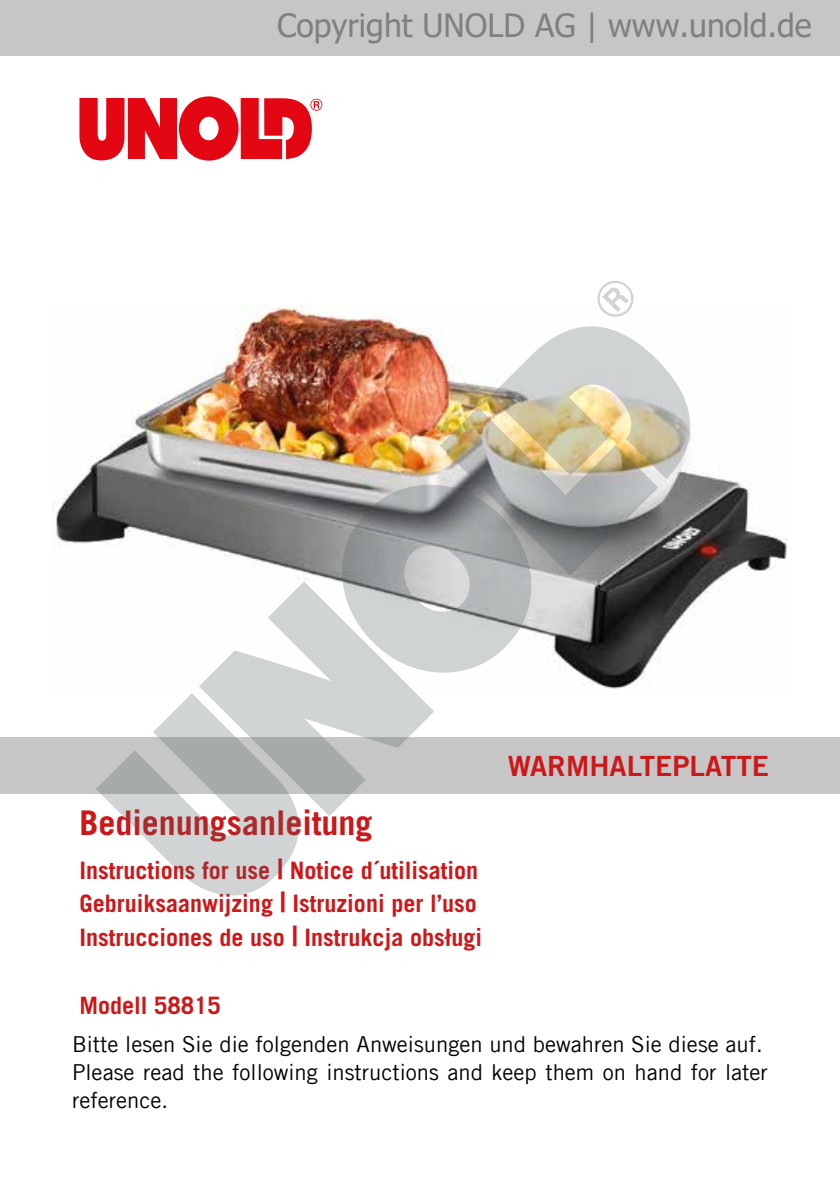
<style>
.page{position:relative;width:840px;height:1191px;background:#fff}
.page>*{position:absolute;margin:0;border:0;box-sizing:border-box;transform-origin:0 0}
.t1{font:700 34px "Trade Gothic LT Com";color:#cd1719}
.t2{font:32px "Tahoma";color:#808080}
.t3{font:28px "Trade Gothic LT Com Bd 2";color:#cd1719}
.t4{font:700 24px/33.6px "Trade Gothic LT Com";color:#cd1719}
.t5{font:22px/28px "Trade Gothic LT Com";color:#000}
.s1{font-size:28px}
</style>
<div class="page">
<div style="left:0;top:737px;width:839px;height:57px;background:#c6c6c6"></div>
<svg style="left:79px;top:96px;width:243px;height:65px"></svg>
<img style="left:52px;top:306px;width:736px;height:383px">
<div style="left:0;top:0;width:839px;height:56px;background:#c6c6c6"></div>
<svg style="left:490px;top:306px;width:231px;height:219px"></svg>
<img style="left:439px;top:357px;width:219px;height:219px">
<svg style="left:304px;top:447px;width:264px;height:242px;background:#b4b1ab"></svg>
<svg style="left:199px;top:581px;width:235px;height:235px;fill:#d0d3d4"></svg>
<svg style="left:96px;top:690px;width:231px;height:206px"></svg>
<svg style="left:589px;top:280px;width:51px;height:44px"></svg>
<h2 class="t2" style="left:277px;top:4px;width:535px">Copyright UNOLD AG | www.unold.de</h2>
<h1 class="t1" style="left:79px;top:802px;width:294px">Bedienungsanleitung</h1>
<p class="t4" style="left:79px;top:853px;width:404px">Instructions for use <span class="s1">|</span> Notice d´utilisation<br>Gebruiksaanwijzing <span class="s1">|</span> Istruzioni per l’uso<br>Instrucciones de uso <span class="s1">|</span> Instrukcja obsługi</p>
<p class="t4" style="left:79px;top:988px;width:143px">Modell 58815</p>
<p class="t3" style="left:507px;top:748px;width:262px">WARMHALTEPLATTE</p>
<p class="t5" style="left:72px;top:1030px;width:697px">Bitte lesen Sie die folgenden Anweisungen und bewahren Sie diese auf.<br>Please read the following instructions and keep them on hand for later reference.</p>
</div>
